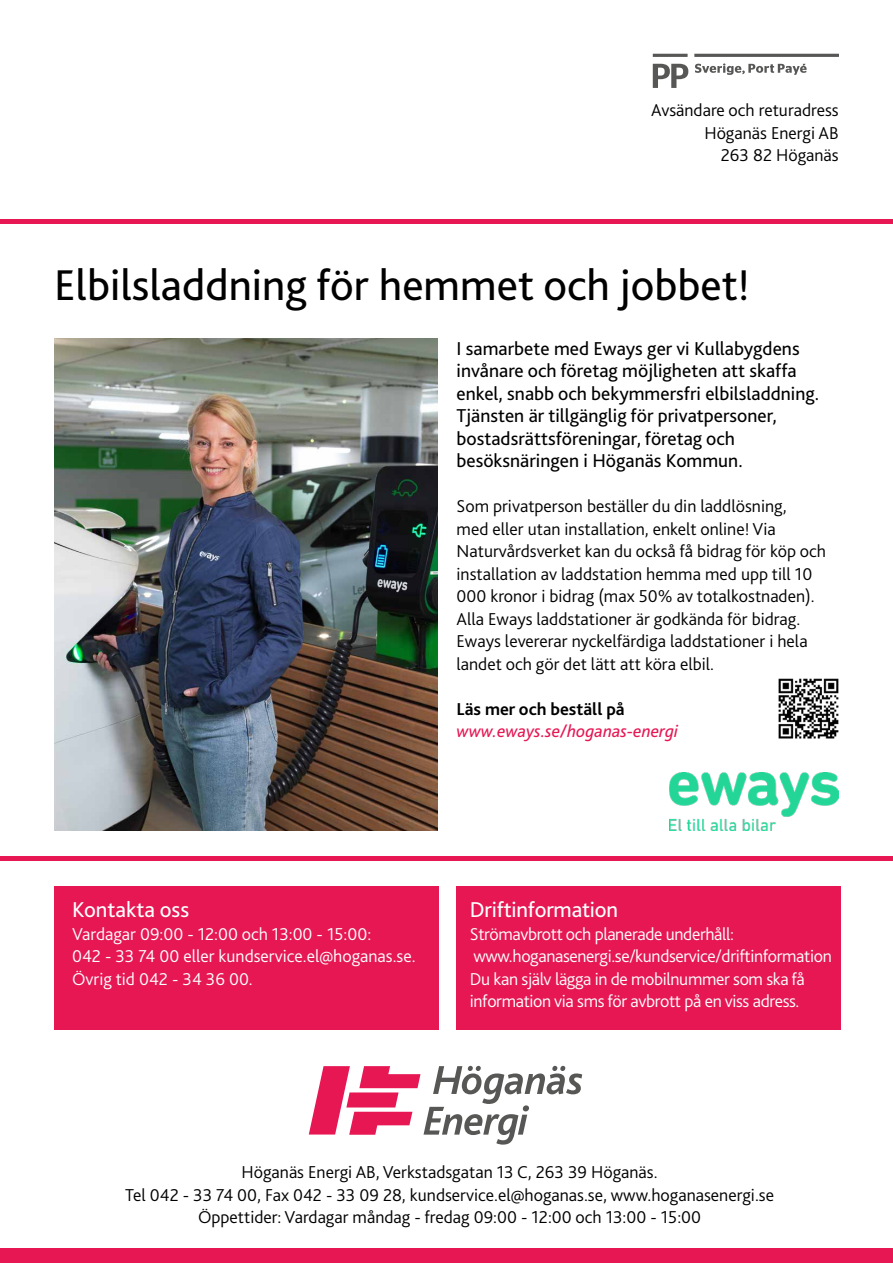
<style>
.page{position:relative;width:893px;height:1263px;background:#fff}
.page>*{position:absolute;margin:0;border:0;box-sizing:border-box;transform-origin:0 0}
.t1{font:45px "Bliss 2";color:#000}
.t2{font:22.5px "Bliss 2";letter-spacing:-.01em;color:#fff}
.t3{font:19.5px/22.5px "Bliss 2";color:#000}
.t4{font:300 18px/22.5px "Bliss 2";color:#000;text-align:center}
.t5{font:300 18px/22.5px "Bliss 2";letter-spacing:-.02em;color:#fff}
.t6{font:300 18px/22.5px "Bliss 2";color:#fff}
.t7{font:italic 18px "Bliss 2";color:#e61753}
.t8{font:700 18px "Bliss 2";color:#000}
</style>
<div class="page">
<div style="left:0;top:1249px;width:893px;height:14px;background:#e61753"></div>
<svg style="left:309px;top:1066px;width:273px;height:78px"></svg>
<hr style="left:0;top:220px;width:893px;height:4px;background:#e61753">
<div style="left:0;top:856px;width:893px;height:5px;background:#e61753"></div>
<hr style="left:653px;top:54px;width:35px;height:3px;background:#575756">
<hr style="left:694px;top:54px;width:145px;height:3px;background:#575756">
<svg style="left:695px;top:63px;width:112px;height:12px"></svg>
<svg style="left:653px;top:64px;width:35px;height:24px"></svg>
<img style="left:54px;top:338px;width:383px;height:492px">
<div style="left:457px;top:887px;width:384px;height:143px;background:#e61753"></div>
<div style="left:54px;top:887px;width:385px;height:143px;background:#e61753"></div>
<img style="left:778px;top:678px;width:61px;height:61px">
<img style="left:670px;top:773px;width:169px;height:57px">
<p class="t4" style="left:651px;top:99px;width:189px;text-align:right">Avsändare och returadress<br>Höganäs Energi AB<br>263 82 Höganäs</p>
<h1 class="t1" style="left:54px;top:257px;width:697px">Elbilsladdning för hemmet och jobbet!</h1>
<p class="t3" style="left:457px;top:337px;width:364px">I samarbete med Eways ger vi Kullabygdens invånare och företag möjligheten att skaffa enkel, snabb och bekymmersfri elbilsladdning.<br>Tjänsten är tillgänglig för privatpersoner, bostadsrättsföreningar, företag och besöksnäringen i Höganäs Kommun.</p>
<p class="t4" style="left:457px;top:495px;width:371px;text-align:left">Som privatperson beställer du din laddlösning,<br>med eller utan installation, enkelt online! Via Naturvårdsverket kan du också få bidrag för köp och installation av laddstation hemma med upp till 10<br>000 kronor i bidrag (max 50% av totalkostnaden).<br>Alla Eways laddstationer är godkända för bidrag.<br>Eways levererar nyckelfärdiga laddstationer i hela landet och gör det lätt att köra elbil.</p>
<p class="t8" style="left:457px;top:698px;width:170px">Läs mer och beställ på</p>
<p class="t7" style="left:457px;top:720px;width:223px">www.eways.se/hoganas-energi</p>
<p class="t2" style="left:72px;top:896px;width:119px">Kontakta oss</p>
<p class="t6" style="left:72px;top:922px;width:345px">Vardagar 09:00 - 12:00 och 13:00 - 15:00:<br>042 - 33 74 00 eller kundservice.el@hoganas.se.<br>Övrig tid 042 - 34 36 00.</p>
<p class="t2" style="left:470px;top:896px;width:150px">Driftinformation</p>
<p class="t5" style="left:470px;top:922px;width:363px">Strömavbrott och planerade underhåll: www.hoganasenergi.se/kundservice/driftinformation Du kan själv lägga in de mobilnummer som ska få information via sms för avbrott på en viss adress.</p>
<p class="t4" style="left:125px;top:1161px;width:650px">Höganäs Energi AB, Verkstadsgatan 13 C, 263 39 Höganäs.<br>Tel 042 - 33 74 00, Fax 042 - 33 09 28, kundservice.el@hoganas.se, www.hoganasenergi.se<br>Öppettider: Vardagar måndag - fredag 09:00 - 12:00 och 13:00 - 15:00</p>
</div>
